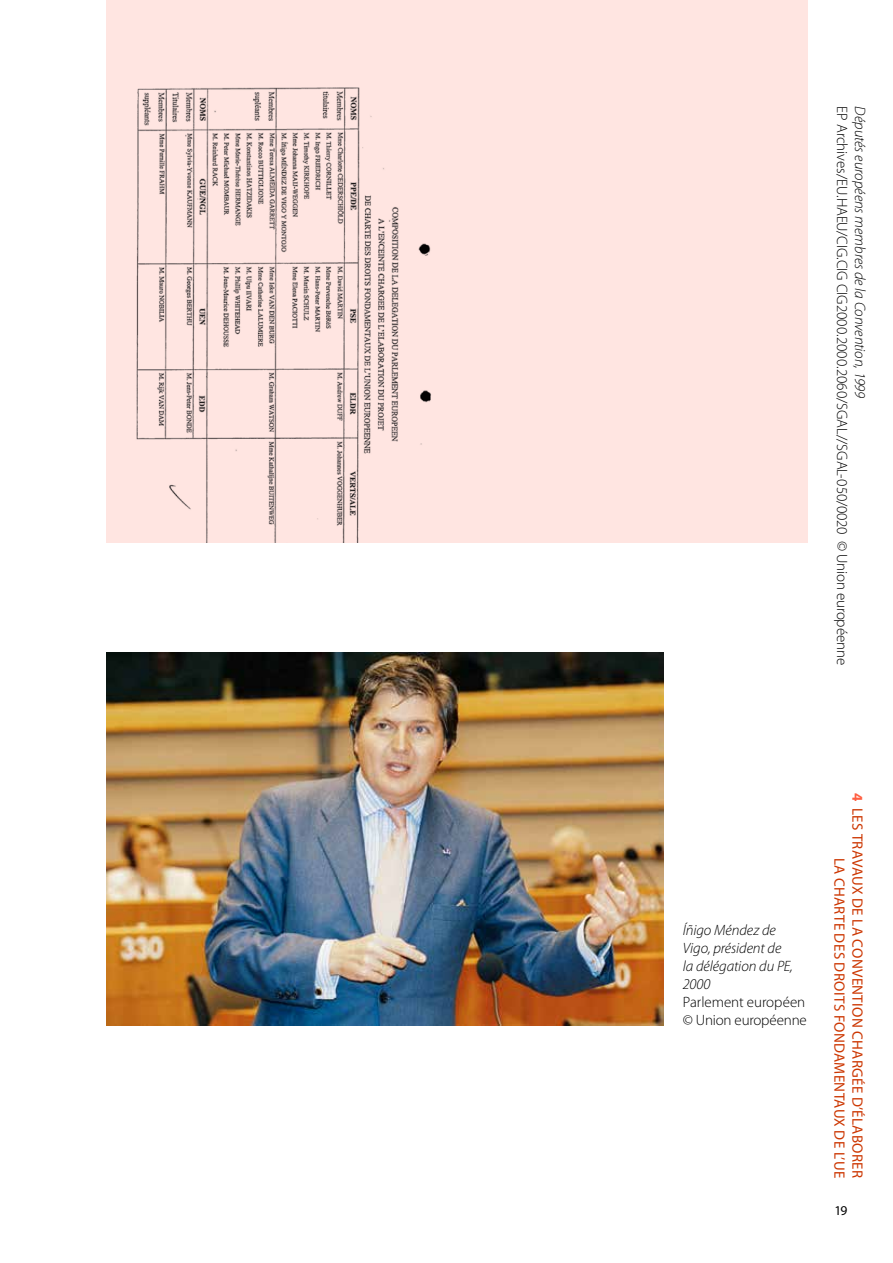
<style>
.page{position:relative;width:893px;height:1263px;background:#fff}
.page>*{position:absolute;margin:0;border:0;box-sizing:border-box;transform-origin:0 0}
.t1{font:italic 300 15px/18px "Myriad Pro";letter-spacing:-.005em;color:#000}
.t2{font:300 15px "Myriad Pro";letter-spacing:-.01em;color:#000}
.t3{font:15px/18px "Myriad Pro";letter-spacing:.025em;color:#cc3600;text-align:right}
.t4{font:13.5px "Myriad Pro";color:#000}
.s1{font-style:normal}
.s2{font-weight:700;color:#ff5f42}
</style>
<div class="page">
<img style="left:106px;top:652px;width:558px;height:373px">
<svg style="left:106px;top:0;width:702px;height:543px;background:#f9dfdc"></svg>
<p class="t2" style="left:850px;top:106px;width:560px;rotate:90deg">EP Archives/EU.HAEU/CIG.CIG CIG2000.2000.2060/SGAL//SGAL-050/0020 © Union européenne</p>
<p class="t1" style="left:869px;top:106px;width:293px;rotate:90deg">Députés européens membres de la Convention, 1999</p>
<p class="t1" style="left:683px;top:922px;width:126px">Íñigo Méndez de<br>Vigo, président de<br>la délégation du PE,<br>2000<br><span class="s1">Parlement européen © Union européenne</span></p>
<p class="t3" style="left:866px;top:793px;width:387px;rotate:90deg"><span class="s2">4</span> LES TRAVAUX DE LA CONVENTION CHARGÉE D’ÉLABORER<br>LA CHARTE DES DROITS FONDAMENTAUX DE L’UE</p>
<p class="t4" style="left:834px;top:1203px;width:15px">19</p>
</div>
